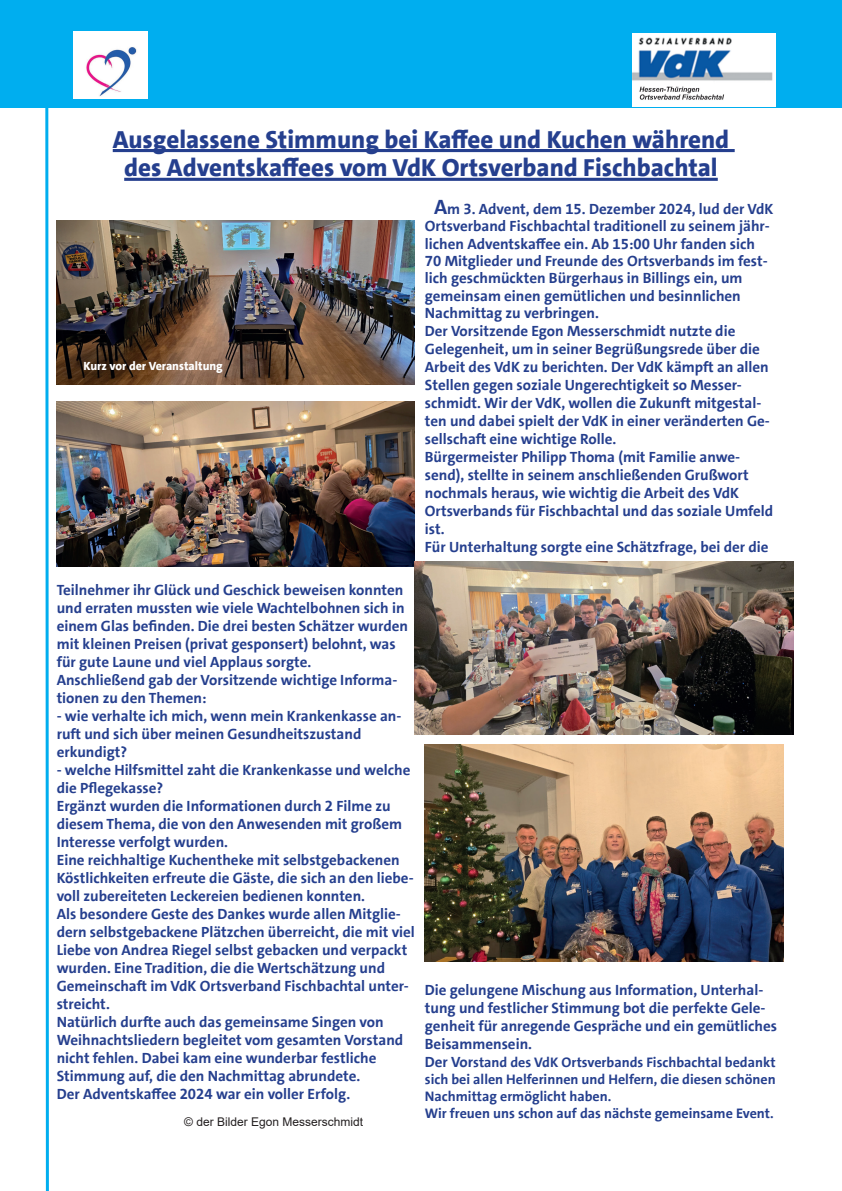
<style>
.page{position:relative;width:842px;height:1191px;background:#fff}
.page>*{position:absolute;margin:0;border:0;box-sizing:border-box;transform-origin:0 0}
.t1{font:800 25px/28.8px "SPD The Sans";color:#253f8e;text-align:center}
.t2{font:700 15px/18px "SPD The Sans";color:#253f8e}
.t3{font:700 14px/16.8px "SPD The Sans";color:#253f8e}
.t4{font:12px "Arial";color:#231f20}
.t5{font:800 12px "SPD The Sans";color:#fff}
.s1{font-size:21px}
.s2{font-size:15px}
</style>
<div class="page">
<svg style="left:45px;top:108px;width:4px;height:1083px;background:#3fc1f2"></svg>
<hr style="left:113px;top:149px;width:622px;height:3px;background:#253f8e">
<hr style="left:124px;top:178px;width:594px;height:3px;background:#253f8e">
<div style="left:0;top:0;width:841px;height:108px;background:#00aeef"></div>
<img style="left:633px;top:34px;width:143px;height:73px">
<img style="left:74px;top:32px;width:73px;height:67px">
<img style="left:57px;top:401px;width:358px;height:166px">
<img style="left:415px;top:562px;width:378px;height:172px">
<img style="left:425px;top:744px;width:358px;height:217px">
<img style="left:57px;top:221px;width:358px;height:163px">
<h1 class="t1" style="left:113px;top:125px;width:618px">Ausgelassene Stimmung bei Kaffee und Kuchen während des Adventskaffees vom VdK Ortsverband Fischbachtal</h1>
<p class="t5" style="left:84px;top:358px;width:141px">Kurz vor der Veranstaltung</p>
<p class="t2" style="left:425px;top:200px;width:350px;text-indent:9px"><span class="s1">A</span>m 3. Advent, dem 15. Dezember 2024, lud der VdK Ortsverband Fischbachtal traditionell zu seinem jähr&shy;lichen Adventskaffee ein. Ab 15:00 Uhr fanden sich 70 Mitglieder und Freunde des Ortsverbands im fest&shy;lich geschmückten Bürgerhaus in Billings ein, um gemeinsam einen gemütlichen und besinnlichen Nachmittag zu verbringen.<br>Der Vorsitzende Egon Messerschmidt nutzte die Gelegenheit, um in seiner Begrüßungsrede über die Arbeit des VdK zu berichten. Der VdK kämpft an allen Stellen gegen soziale Ungerechtigkeit so Messer&shy;schmidt. Wir der VdK, wollen die Zukunft mitgestal&shy;ten und dabei spielt der VdK in einer veränderten Ge&shy;sellschaft eine wichtige Rolle.<br>Bürgermeister Philipp Thoma (mit Familie anwe&shy;send), stellte in seinem anschließenden Grußwort nochmals heraus, wie wichtig die Arbeit des VdK Ortsverbands für Fischbachtal und das soziale Umfeld ist.<br>Für Unterhaltung sorgte eine Schätzfrage, bei der die</p>
<p class="t2" style="left:57px;top:581px;width:353px">Teilnehmer ihr Glück und Geschick beweisen konnten und erraten mussten wie viele Wachtelbohnen sich in einem Glas befinden. Die drei besten Schätzer wurden mit kleinen Preisen (privat gesponsert) belohnt, was für gute Laune und viel Applaus sorgte.<br>Anschließend gab der Vorsitzende wichtige Informa&shy;tionen zu den Themen:</p>
<p class="t2" style="left:57px;top:707px;width:346px">- wie verhalte ich mich, wenn mein Krankenkasse an&shy;ruft und sich über meinen Gesundheitszustand erkundigt?</p>
<p class="t2" style="left:57px;top:761px;width:360px">- welche Hilfsmittel zaht die Krankenkasse und welche die Pflegekasse?<br>Ergänzt wurden die Informationen durch 2 Filme zu diesem Thema, die von den Anwesenden mit großem Interesse verfolgt wurden.<br>Eine reichhaltige Kuchentheke mit selbstgebackenen Köstlichkeiten erfreute die Gäste, die sich an den liebe&shy;voll zubereiteten Leckereien bedienen konnten.<br>Als besondere Geste des Dankes wurde allen Mitglie&shy;dern selbstgebackene Plätzchen überreicht, die mit viel Liebe von Andrea Riegel selbst gebacken und verpackt wurden. Eine Tradition, die die Wertschätzung und Gemeinschaft im VdK Ortsverband Fischbachtal unter&shy;streicht.<br>Natürlich durfte auch das gemeinsame Singen von Weihnachtsliedern begleitet vom gesamten Vorstand nicht fehlen. Dabei kam eine wunderbar festliche Stimmung auf, die den Nachmittag abrundete.<br>Der Adventskaffee 2024 war ein voller Erfolg.</p>
<p class="t4" style="left:184px;top:1113px;width:180px">© der Bilder Egon Messerschmidt</p>
<p class="t2" style="left:425px;top:981px;width:354px">Die gelungene Mischung aus Information, Unterhal&shy;tung und festlicher Stimmung bot die perfekte Gele&shy;genheit für anregende Gespräche und ein gemütliches Beisammensein.</p>
<p class="t3" style="left:425px;top:1054px;width:352px"><span class="s2">Der Vor</span>stand des VdK Ortsverbands Fischbachtal bedankt sich bei allen Helferinnen und Helfern, die diesen schönen Nachmittag ermöglicht haben.<br>Wir freuen uns schon auf das nächste gemeinsame Event.</p>
</div>
